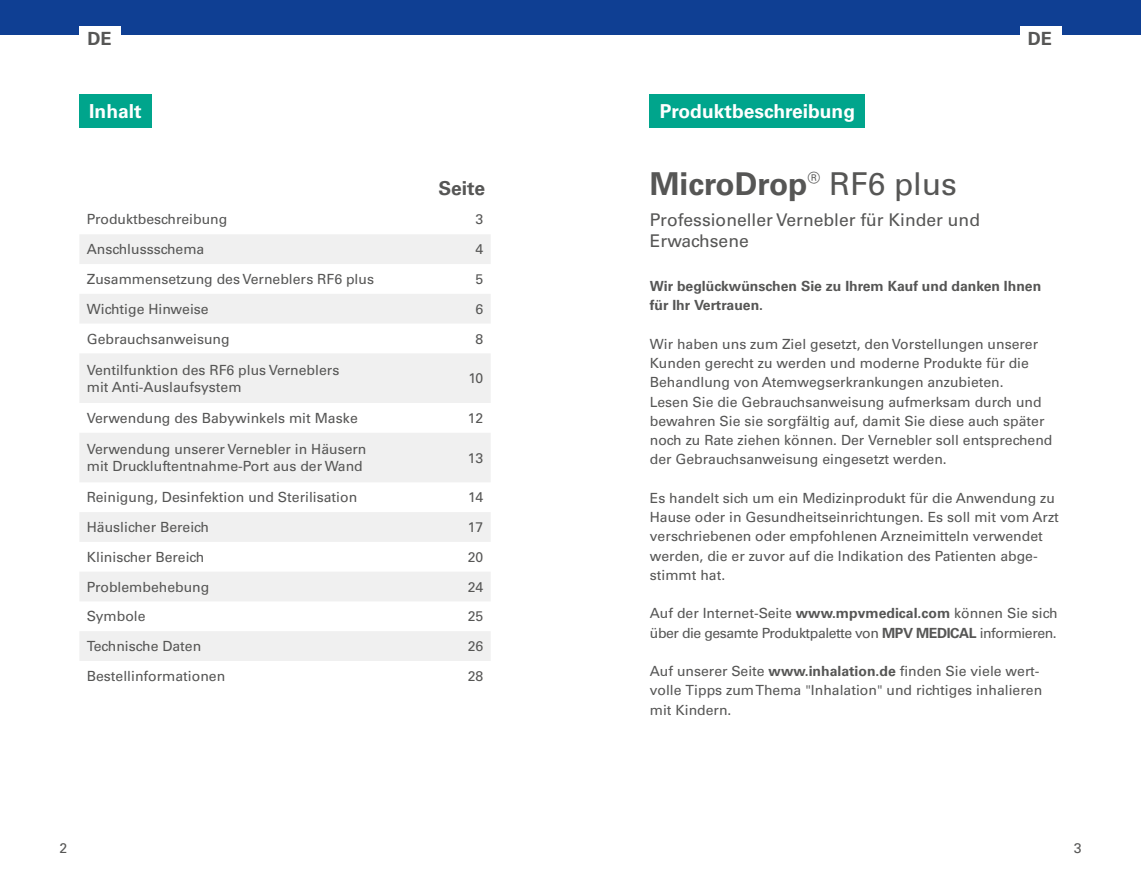
<style>
.page{position:relative;width:1141px;height:893px;background:#fff}
.page>*{position:absolute;margin:0;border:0;box-sizing:border-box;transform-origin:0 0}
.t1{font:700 31.5px "Univers LT Pro 65";color:#565655}
.t2{font:700 19.25px "Univers LT Pro 65";color:#fff}
.t3{font:700 19.25px "Univers LT Pro 65";color:#565655}
.t4{font:700 18.2px "Univers LT Pro 65";color:#565655}
.t5{font:17.5px/21px "Univers LT Pro 55 Roman";color:#565655}
.t6{font:14px/19.2px "Univers LT Pro 55 Roman";color:#565655}
.t7{font:14px/19.2px "Univers LT Pro 55 Roman";letter-spacing:-.03em;color:#565655}
.t8{font:700 14px/19.2px "Univers LT Pro 65";color:#565655}
.s1{font-family:"Univers LT Pro 55 Roman";font-weight:400}
.s2{font-family:"Univers LT Pro 65";font-weight:700}
</style>
<div class="page">
<div style="left:0;top:0;width:1141px;height:35px;background:#0f3f93"></div>
<div style="left:79px;top:26px;width:42px;height:28px;background:#fff"></div>
<div style="left:1020px;top:26px;width:42px;height:28px;background:#fff"></div>
<svg style="left:80px;top:234px;width:411px;height:427px;fill:#f0f0f0"></svg>
<div style="left:79px;top:94px;width:73px;height:34px;background:#00a58c"></div>
<div style="left:650px;top:94px;width:215px;height:34px;background:#00a58c"></div>
<h3 class="t4" style="left:87px;top:26px;width:26px">DE</h3>
<h3 class="t4" style="left:1028px;top:26px;width:26px">DE</h3>
<h2 class="t2" style="left:89px;top:98px;width:54px">Inhalt</h2>
<h2 class="t3" style="left:438px;top:175px;width:48px">Seite</h2>
<p class="t6" style="left:87px;top:209px;width:142px">Produktbeschreibung</p>
<p class="t6" style="left:475px;top:209px;width:9px">3</p>
<p class="t6" style="left:87px;top:239px;width:119px">Anschlussschema</p>
<p class="t6" style="left:475px;top:239px;width:9px">4</p>
<p class="t6" style="left:87px;top:269px;width:289px">Zusammensetzung des Verneblers RF6 plus</p>
<p class="t6" style="left:475px;top:269px;width:9px">5</p>
<p class="t6" style="left:87px;top:299px;width:123px">Wichtige Hinweise</p>
<p class="t6" style="left:475px;top:299px;width:9px">6</p>
<p class="t6" style="left:87px;top:328px;width:144px">Gebrauchsanweisung</p>
<p class="t6" style="left:475px;top:328px;width:9px">8</p>
<p class="t6" style="left:87px;top:361px;width:254px;line-height:16.8px">Ventilfunktion des RF6 plus Verneblers mit Anti-Auslaufsystem</p>
<p class="t6" style="left:468px;top:368px;width:16px">10</p>
<p class="t6" style="left:87px;top:408px;width:272px">Verwendung des Babywinkels mit Maske</p>
<p class="t6" style="left:468px;top:408px;width:17px">12</p>
<p class="t6" style="left:87px;top:440px;width:281px;line-height:16.8px">Verwendung unserer Vernebler in Häusern mit Druckluftentnahme-Port aus der Wand</p>
<p class="t6" style="left:468px;top:447px;width:17px">13</p>
<p class="t6" style="left:87px;top:487px;width:272px">Reinigung, Desinfektion und Sterilisation</p>
<p class="t6" style="left:468px;top:487px;width:17px">14</p>
<p class="t6" style="left:87px;top:517px;width:124px">Häuslicher Bereich</p>
<p class="t6" style="left:468px;top:517px;width:17px">17</p>
<p class="t6" style="left:87px;top:547px;width:119px">Klinischer Bereich</p>
<p class="t6" style="left:468px;top:547px;width:17px">20</p>
<p class="t6" style="left:87px;top:576px;width:124px">Problembehebung</p>
<p class="t6" style="left:468px;top:576px;width:17px">24</p>
<p class="t6" style="left:87px;top:606px;width:60px">Symbole</p>
<p class="t6" style="left:468px;top:606px;width:17px">25</p>
<p class="t6" style="left:87px;top:636px;width:116px">Technische Daten</p>
<p class="t6" style="left:468px;top:636px;width:17px">26</p>
<p class="t6" style="left:87px;top:666px;width:140px">Bestellinformationen</p>
<p class="t6" style="left:468px;top:666px;width:17px">28</p>
<h2 class="t2" style="left:660px;top:98px;width:197px">Produktbeschreibung</h2>
<h1 class="t1" style="left:650px;top:162px;width:309px">MicroDrop<span class="s1">® RF6 plus</span></h1>
<p class="t5" style="left:650px;top:208px;width:332px">Professioneller Vernebler für Kinder und<br>Erwachsene</p>
<p class="t8" style="left:650px;top:276px;width:393px">Wir beglückwünschen Sie zu Ihrem Kauf und danken Ihnen für Ihr Vertrauen.</p>
<p class="t6" style="left:650px;top:334px;width:404px">Wir haben uns zum Ziel gesetzt, den Vorstellungen unserer Kunden gerecht zu werden und moderne Produkte für die Behandlung von Atemwegserkrankungen anzubieten.<br>Lesen Sie die Gebrauchsanweisung aufmerksam durch und bewahren Sie sie sorgfältig auf, damit Sie diese auch später noch zu Rate ziehen können. Der Vernebler soll entsprechend der Gebrauchsanweisung eingesetzt werden.</p>
<p class="t6" style="left:650px;top:488px;width:411px">Es handelt sich um ein Medizinprodukt für die Anwendung zu Hause oder in Gesundheitseinrichtungen. Es soll mit vom Arzt verschriebenen oder empfohlenen Arzneimitteln verwendet werden, die er zuvor auf die Indikation des Patienten abge&shy;stimmt hat.</p>
<p class="t7" style="left:650px;top:603px;width:409px">Auf der Internet-Seite <span class="s2">www.mpvmedical.com</span> können Sie sich über die gesamte Produktpalette von <span class="s2">MPV MEDICAL</span> informieren.</p>
<p class="t6" style="left:650px;top:661px;width:394px">Auf unserer Seite <span class="s2">www.inhalation.de</span> finden Sie viele wert&shy;volle Tipps zum Thema "Inhalation" und richtiges inhalieren mit Kindern.</p>
<p class="t6" style="left:60px;top:838px;width:9px">2</p>
<p class="t6" style="left:1074px;top:838px;width:9px">3</p>
</div>
